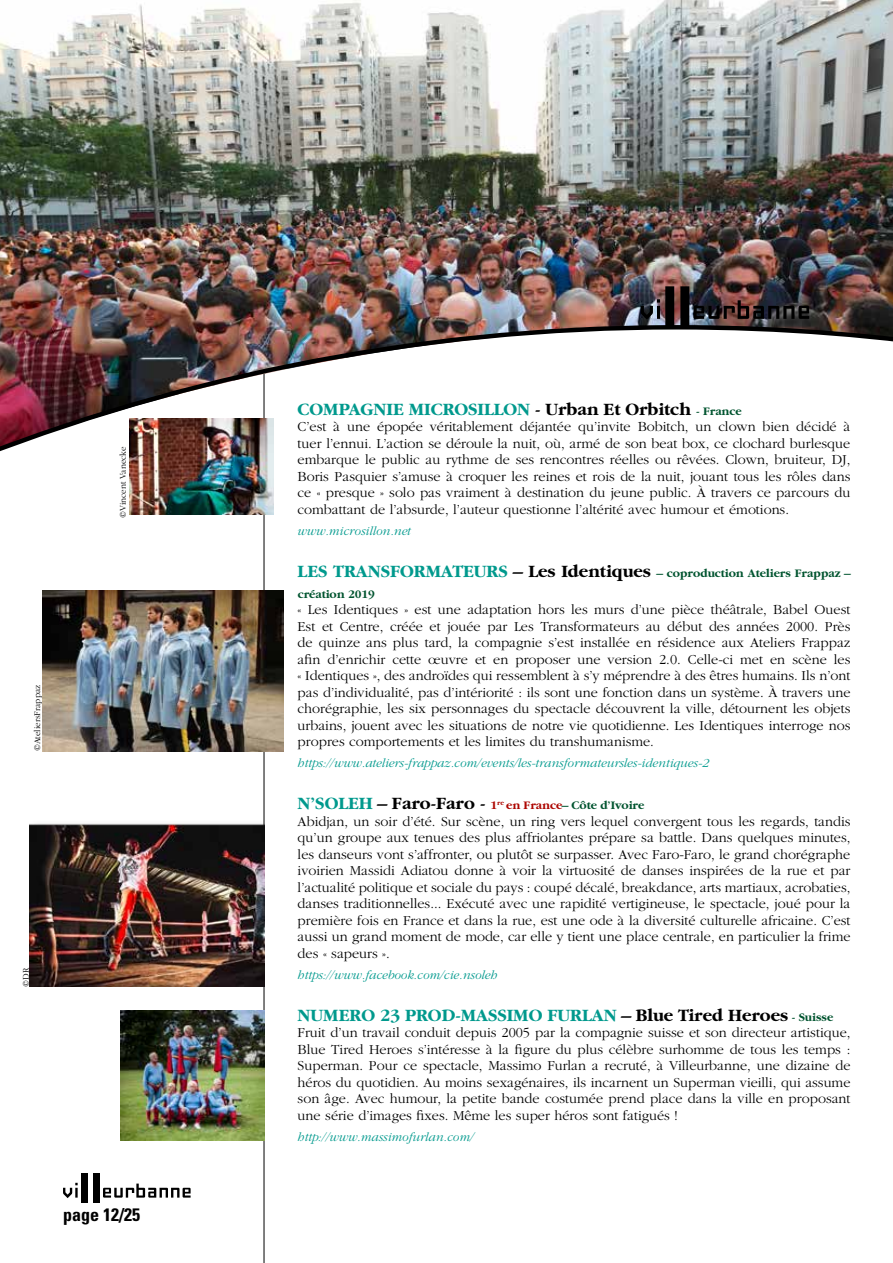
<style>
.page{position:relative;width:893px;height:1263px;background:#fff}
.page>*{position:absolute;margin:0;border:0;box-sizing:border-box;transform-origin:0 0}
.t1{font:700 18px "Garamond";color:#00998d}
.t2{font:700 condensed 18px "Univers";color:#000}
.t3{font:300 14.25px/16.5px "Garamond";color:#000;text-align:justify}
.t4{font:italic 300 12.75px "Garamond";color:#00998d}
.t5{font:700 12px/21px "Garamond";color:#00542f}
.t6{font:300 9px "Garamond";color:#000}
.s1{color:#000}
.s2{font-size:12px;color:#00542f}
.s3{font-size:18px;color:#00998d}
.s4{font-size:18px;color:#000}
.s5{color:#ad0600}
</style>
<div class="page">
<svg style="left:63px;top:1183px;width:15px;height:15px"></svg>
<svg style="left:103px;top:1183px;width:88px;height:14px"></svg>
<div style="left:82px;top:1173px;width:6px;height:29px;background:#000"></div>
<div style="left:93px;top:1173px;width:7px;height:29px;background:#000"></div>
<hr style="left:264px;top:373px;width:1px;height:890px;background:#000">
<img style="left:0;top:0;width:893px;height:286px">
<img style="left:0;top:286px;width:893px;height:434px">
<img style="left:129px;top:419px;width:144px;height:95px">
<img style="left:43px;top:590px;width:241px;height:161px">
<img style="left:30px;top:816px;width:234px;height:170px">
<img style="left:120px;top:1011px;width:144px;height:130px">
<p class="t6" style="left:32px;top:751px;width:68px;rotate:-90deg">©AteliersFrappaz</p>
<p class="t6" style="left:118px;top:517px;width:73px;rotate:-90deg">©Vincent Vanecke</p>
<p class="t6" style="left:21px;top:986px;width:20px;rotate:-90deg">©DR</p>
<p class="t2" style="left:63px;top:1204px;width:78px">page 12/25</p>
<p class="t1" style="left:298px;top:399px;width:446px">COMPAGNIE MICROSILLON <span class="s1">- Urban Et Orbitch</span> <span class="s2">- France</span></p>
<p class="t3" style="left:298px;top:419px;width:554px">C’est à une épopée véritablement déjantée qu’invite Bobitch, un clown bien décidé à tuer l’ennui. L’action se déroule la nuit, où, armé de son beat box, ce clochard burlesque embarque le public au rythme de ses rencontres réelles ou rêvées. Clown, bruiteur, DJ, Boris Pasquier s’amuse à croquer les reines et rois de la nuit, jouant tous les rôles dans ce « presque » solo pas vraiment à destination du jeune public. À travers ce parcours du combattant de l’absurde, l’auteur questionne l’altérité avec humour et émotions.</p>
<p class="t4" style="left:298px;top:524px;width:115px">www.microsillon.net</p>
<p class="t5" style="left:298px;top:563px;width:554px"><span class="s3">LES TRANSFORMATEURS</span> <span class="s4">– Les Identiques</span> – coproduction Ateliers Frappaz – création 2019</p>
<p class="t3" style="left:298px;top:602px;width:554px">« Les Identiques » est une adaptation hors les murs d’une pièce théâtrale, Babel Ouest Est et Centre, créée et jouée par Les Transformateurs au début des années 2000. Près de quinze ans plus tard, la compagnie s’est installée en résidence aux Ateliers Frappaz afin d’enrichir cette œuvre et en proposer une version 2.0. Celle-ci met en scène les « Identiques », des androïdes qui ressemblent à s’y méprendre à des êtres humains. Ils n’ont pas d’individualité, pas d’intériorité : ils sont une fonction dans un système. À travers une chorégraphie, les six personnages du spectacle découvrent la ville, détournent les objets urbains, jouent avec les situations de notre vie quotidienne. Les Identiques interroge nos propres comportements et les limites du transhumanisme.</p>
<p class="t4" style="left:298px;top:756px;width:413px">https://www.ateliers-frappaz.com/events/les-transformateursles-identiques-2</p>
<p class="t5" style="left:298px;top:795px;width:348px"><span class="s3">N’SOLEH</span> <span class="s4">– Faro-Faro -</span> <span class="s5">1</span><sup>re</sup> <span class="s5">en France</span>– Côte d’Ivoire</p>
<p class="t3" style="left:298px;top:813px;width:554px">Abidjan, un soir d’été. Sur scène, un ring vers lequel convergent tous les regards, tandis qu’un groupe aux tenues des plus affriolantes prépare sa battle. Dans quelques minutes, les danseurs vont s’affronter, ou plutôt se surpasser. Avec Faro-Faro, le grand chorégraphe ivoirien Massidi Adiatou donne à voir la virtuosité de danses inspirées de la rue et par l’actualité politique et sociale du pays : coupé décalé, breakdance, arts martiaux, acrobaties, danses traditionnelles... Exécuté avec une rapidité vertigineuse, le spectacle, joué pour la première fois en France et dans la rue, est une ode à la diversité culturelle africaine. C’est aussi un grand moment de mode, car elle y tient une place centrale, en particulier la frime des « sapeurs ».</p>
<p class="t4" style="left:298px;top:968px;width:201px">https://www.facebook.com/cie.nsoleh</p>
<p class="t1" style="left:298px;top:1005px;width:537px">NUMERO 23 PROD-MASSIMO FURLAN <span class="s1">– Blue Tired Heroes</span> <span class="s2">- Suisse</span></p>
<p class="t3" style="left:298px;top:1025px;width:554px">Fruit d’un travail conduit depuis 2005 par la compagnie suisse et son directeur artistique, Blue Tired Heroes s’intéresse à la figure du plus célèbre surhomme de tous les temps :<br>Superman. Pour ce spectacle, Massimo Furlan a recruté, à Villeurbanne, une dizaine de héros du quotidien. Au moins sexagénaires, ils incarnent un Superman vieilli, qui assume son âge. Avec humour, la petite bande costumée prend place dans la ville en proposant une série d’images fixes. Même les super héros sont fatigués !</p>
<p class="t4" style="left:298px;top:1130px;width:178px">http://www.massimofurlan.com/</p>
</div>
